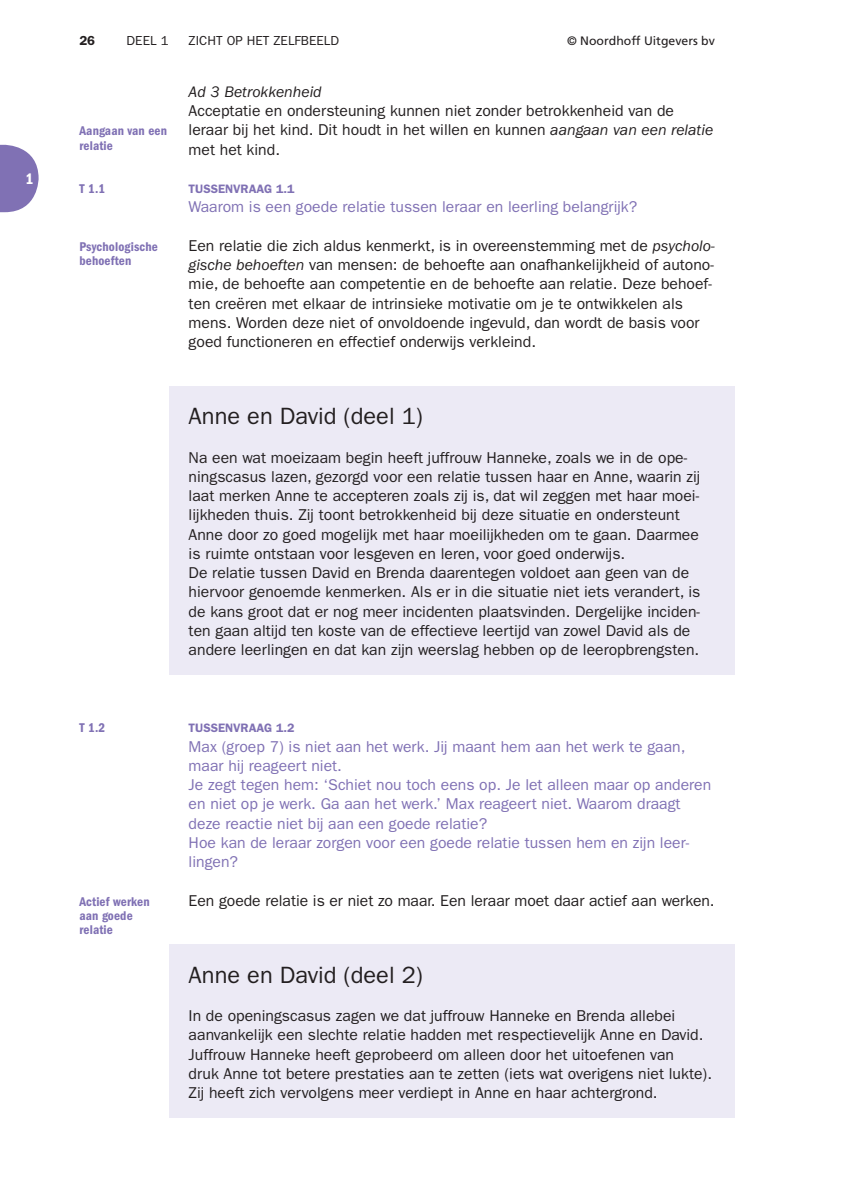
<style>
.page{position:relative;width:844px;height:1191px;background:#fff}
.page>*{position:absolute;margin:0;border:0;box-sizing:border-box;transform-origin:0 0}
.t1{font:23.62px "ITC Franklin Gothic Std";color:#231f20}
.t2{font:15.75px/19.2px "ITC Franklin Gothic Std";color:#231f20}
.t3{font:15.75px/19.2px "ITC Franklin Gothic Std";color:#8071b4}
.t4{font:italic 15.75px "ITC Franklin Gothic Std";color:#231f20}
.t5{font:15.75px "ITC Franklin Gothic Std Dm Cd";color:#fff}
.t6{font:13.12px/14.3px "ITC Franklin Gothic Std Dm Cd";letter-spacing:.01em;color:#8071b4}
.t7{font:13.12px "ITC Franklin Gothic Std";letter-spacing:.005em;color:#231f20}
.t8{font:600 13.12px "ITC Franklin Gothic Std";color:#231f20}
.t9{font:600 12.25px "ITC Franklin Gothic Std";color:#8071b4}
.t10{font:12.25px "Frutiger LT Std";color:#231f20}
.s1{font-style:italic}
</style>
<div class="page">
<svg style="left:0;top:145px;width:39px;height:67px"></svg>
<div style="left:169px;top:385px;width:565px;height:289px;background:#eceaf5"></div>
<div style="left:169px;top:944px;width:565px;height:173px;background:#eceaf5"></div>
<p class="t5" style="left:26px;top:172px;width:10px">1</p>
<p class="t8" style="left:79px;top:35px;width:17px">26</p>
<p class="t7" style="left:126px;top:35px;width:43px">DEEL 1</p>
<p class="t7" style="left:189px;top:35px;width:152px">ZICHT OP HET ZELFBEELD</p>
<p class="t10" style="left:567px;top:34px;width:149px">© Noordhoff Uitgevers bv</p>
<p class="t6" style="left:79px;top:125px;width:89px">Aangaan van een relatie</p>
<p class="t6" style="left:79px;top:183px;width:27px">T 1.1</p>
<p class="t6" style="left:79px;top:240px;width:80px">Psychologische behoeften</p>
<p class="t4" style="left:189px;top:86px;width:135px">Ad 3 Betrokkenheid</p>
<p class="t2" style="left:189px;top:103px;width:526px">Acceptatie en ondersteuning kunnen niet zonder betrokkenheid van de leraar bij het kind. Dit houdt in het willen en kunnen <span class="s1">aangaan van een relatie </span>met het kind.</p>
<p class="t9" style="left:189px;top:184px;width:107px">TUSSENVRAAG 1.1</p>
<p class="t3" style="left:189px;top:199px;width:450px">Waarom is een goede relatie tussen leraar en leerling belangrijk?</p>
<p class="t2" style="left:189px;top:237px;width:527px">Een relatie die zich aldus kenmerkt, is in overeenstemming met de <span class="s1">psycholo&shy;gische behoeften</span> van mensen: de behoefte aan onafhankelijkheid of autono&shy;mie, de behoefte aan competentie en de behoefte aan relatie. Deze behoef&shy;ten creëren met elkaar de intrinsieke motivatie om je te ontwikkelen als mens. Worden deze niet of onvoldoende ingevuld, dan wordt de basis voor goed functioneren en effectief onderwijs verkleind.</p>
<h1 class="t1" style="left:189px;top:407px;width:236px">Anne en David (deel 1)</h1>
<p class="t2" style="left:189px;top:449px;width:513px">Na een wat moeizaam begin heeft juffrouw Hanneke, zoals we in de ope&shy;ningscasus lazen, gezorgd voor een relatie tussen haar en Anne, waarin zij laat merken Anne te accepteren zoals zij is, dat wil zeggen met haar moei&shy;lijkheden thuis. Zij toont betrokkenheid bij deze situatie en ondersteunt Anne door zo goed mogelijk met haar moeilijkheden om te gaan. Daarmee is ruimte ontstaan voor lesgeven en leren, voor goed onderwijs.<br>De relatie tussen David en Brenda daarentegen voldoet aan geen van de hiervoor genoemde kenmerken. Als er in die situatie niet iets verandert, is de kans groot dat er nog meer incidenten plaatsvinden. Dergelijke inciden&shy;ten gaan altijd ten koste van de effectieve leertijd van zowel David als de andere leerlingen en dat kan zijn weerslag hebben op de leeropbrengsten.</p>
<p class="t6" style="left:79px;top:722px;width:27px">T 1.2</p>
<p class="t6" style="left:79px;top:895px;width:72px">Actief werken aan goede relatie</p>
<p class="t9" style="left:189px;top:723px;width:107px">TUSSENVRAAG 1.2</p>
<p class="t3" style="left:189px;top:738px;width:524px">Max (groep 7) is niet aan het werk. Jij maant hem aan het werk te gaan, maar hij reageert niet.<br>Je zegt tegen hem: ‘Schiet nou toch eens op. Je let alleen maar op anderen en niet op je werk. Ga aan het werk.’ Max reageert niet. Waarom draagt deze reactie niet bij aan een goede relatie?<br>Hoe kan de leraar zorgen voor een goede relatie tussen hem en zijn leer&shy;lingen?</p>
<p class="t2" style="left:189px;top:892px;width:527px">Een goede relatie is er niet zo maar. Een leraar moet daar actief aan werken.</p>
<h1 class="t1" style="left:189px;top:965px;width:236px">Anne en David (deel 2)</h1>
<p class="t2" style="left:189px;top:1007px;width:524px">In de openingscasus zagen we dat juffrouw Hanneke en Brenda allebei aanvankelijk een slechte relatie hadden met respectievelijk Anne en David.<br>Juffrouw Hanneke heeft geprobeerd om alleen door het uitoefenen van<br>druk Anne tot betere prestaties aan te zetten (iets wat overigens niet lukte).<br>Zij heeft zich vervolgens meer verdiept in Anne en haar achtergrond.</p>
</div>
